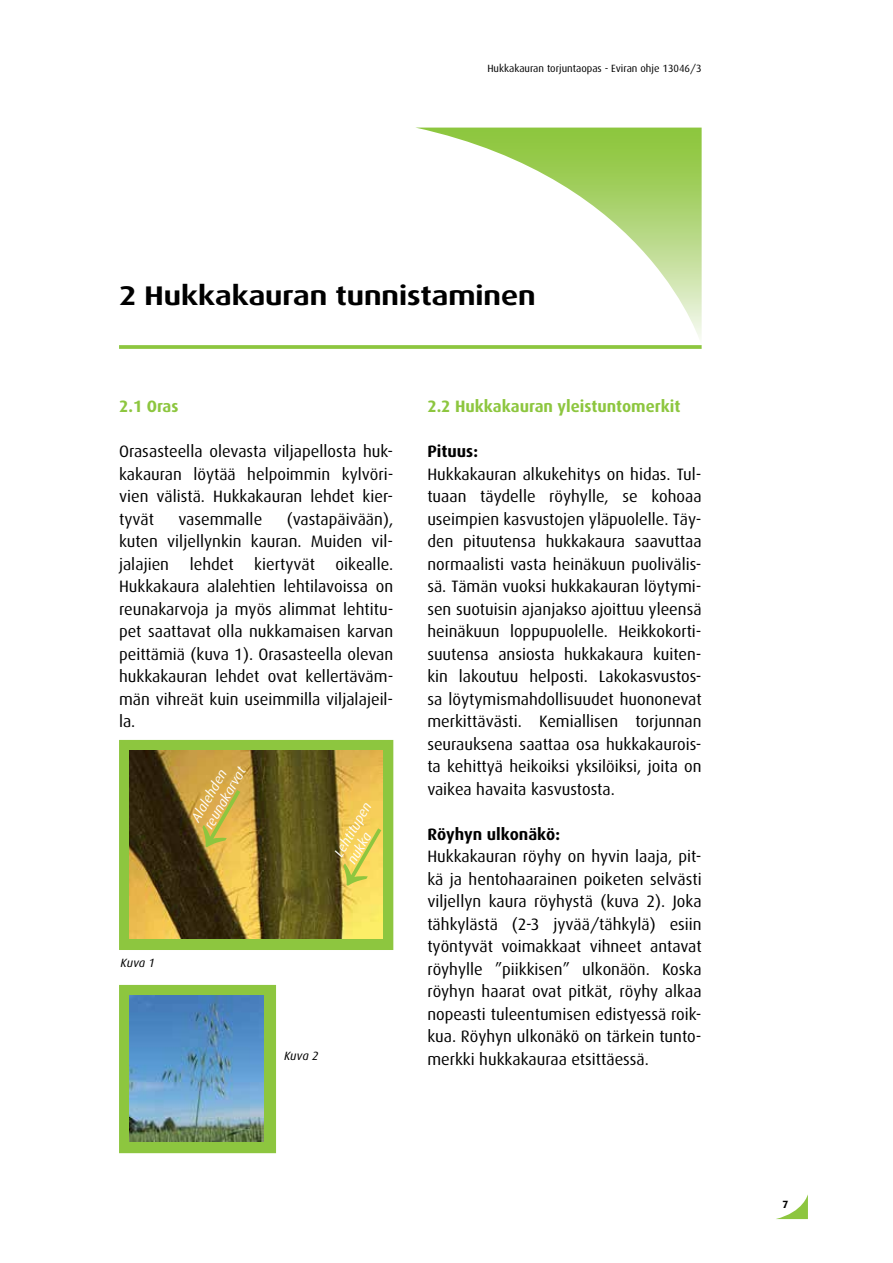
<style>
.page{position:relative;width:893px;height:1263px;background:#fff}
.page>*{position:absolute;margin:0;border:0;box-sizing:border-box;transform-origin:0 0}
.t1{font:700 27px "Dax Wide";color:#000}
.t2{font:16.5px/22.5px "Dax";color:#000;text-align:justify}
.t3{font:700 16.5px "Dax";color:#8dc63f}
.t4{font:700 16.5px "Dax";color:#000}
.t5{font:italic 13.5px/15px "Dax";color:#fff}
.t6{font:italic 12px "Dax";letter-spacing:-.01em;color:#000}
.t7{font:10.5px "Dax";color:#000}
.t8{font:700 10.5px "Dax";color:#000}
</style>
<div class="page">
<svg style="left:776px;top:1194px;width:32px;height:25px"></svg>
<div style="left:119px;top:740px;width:274px;height:210px;background:#8dc63f"></div>
<svg style="left:417px;top:128px;width:285px;height:212px"></svg>
<svg style="left:119px;top:345px;width:583px;height:4px;background:#93c94a"></svg>
<img style="left:130px;top:751px;width:253px;height:188px">
<div style="left:119px;top:985px;width:157px;height:168px;background:#8dc63f"></div>
<img style="left:130px;top:996px;width:134px;height:145px">
<svg style="left:195px;top:784px;width:55px;height:69px;background:#dcae4a"></svg>
<svg style="left:336px;top:822px;width:56px;height:70px"></svg>
<p class="t7" style="left:487px;top:62px;width:216px">Hukkakauran torjuntaopas - Eviran ohje 13046/3</p>
<h1 class="t1" style="left:119px;top:280px;width:418px">2 Hukkakauran tunnistaminen</h1>
<p class="t3" style="left:119px;top:397px;width:61px">2.1 Oras</p>
<p class="t2" style="left:119px;top:440px;width:276px">Orasasteella olevasta viljapellosta huk&shy;kakauran löytää helpoimmin kylvöri&shy;vien välistä. Hukkakauran lehdet kier&shy;tyvät</p>
<p class="t2" style="left:119px;top:508px;width:276px;text-indent:168px">(vastapäivään), kuten viljellynkin kauran. Muiden vil&shy;jalajien</p>
<p class="t2" style="left:178px;top:508px;width:85px">vasemmalle</p>
<p class="t2" style="left:119px;top:553px;width:276px;text-indent:217px">oikealle.<br>Hukkakaura alalehtien lehtilavoissa on reunakarvoja ja myös alimmat lehtitu&shy;pet saattavat olla nukkamaisen karvan peittämiä (kuva 1). Orasasteella olevan hukkakauran lehdet ovat kellertäväm&shy;män vihreät kuin useimmilla viljalajeil&shy;la.</p>
<p class="t2" style="left:190px;top:553px;width:45px">lehdet</p>
<p class="t2" style="left:254px;top:553px;width:62px">kiertyvät</p>
<p class="t5" style="left:188px;top:817px;width:70px;rotate:-60deg">Alalehden reunakarvat</p>
<p class="t6" style="left:121px;top:956px;width:36px">Kuva 1</p>
<p class="t5" style="left:331px;top:852px;width:62px;rotate:-60deg">Lehtitupen nukka</p>
<p class="t6" style="left:284px;top:1049px;width:36px">Kuva 2</p>
<p class="t3" style="left:427px;top:397px;width:255px">2.2 Hukkakauran yleistuntomerkit</p>
<p class="t4" style="left:427px;top:442px;width:52px">Pituus:</p>
<p class="t2" style="left:427px;top:463px;width:276px">Hukkakauran alkukehitys on hidas. Tul&shy;tuaan täydelle röyhylle, se kohoaa useimpien kasvustojen yläpuolelle. Täy&shy;den pituutensa hukkakaura saavuttaa normaalisti vasta heinäkuun puolivälis&shy;sä. Tämän vuoksi hukkakauran löytymi&shy;sen suotuisin ajanjakso ajoittuu yleensä heinäkuun loppupuolelle. Heikkokorti&shy;suutensa ansiosta hukkakaura kuiten&shy;kin lakoutuu helposti. Lakokasvustos&shy;sa löytymismahdollisuudet huononevat merkittävästi. Kemiallisen torjunnan seurauksena saattaa osa hukkakaurois&shy;ta kehittyä heikoiksi yksilöiksi, joita on vaikea havaita kasvustosta.</p>
<p class="t4" style="left:427px;top:825px;width:134px">Röyhyn ulkonäkö:</p>
<p class="t2" style="left:427px;top:845px;width:276px">Hukkakauran röyhy on hyvin laaja, pit&shy;kä ja hentohaarainen poiketen selvästi viljellyn kaura röyhystä (kuva 2). Joka tähkylästä (2-3 jyvää/tähkylä) esiin työntyvät voimakkaat vihneet antavat röyhylle ”piikkisen” ulkonäön. Koska röyhyn haarat ovat pitkät, röyhy alkaa nopeasti tuleentumisen edistyessä roik&shy;kua. Röyhyn ulkonäkö on tärkein tunto&shy;merkki hukkakauraa etsittäessä.</p>
<p class="t8" style="left:783px;top:1198px;width:7px">7</p>
</div>
